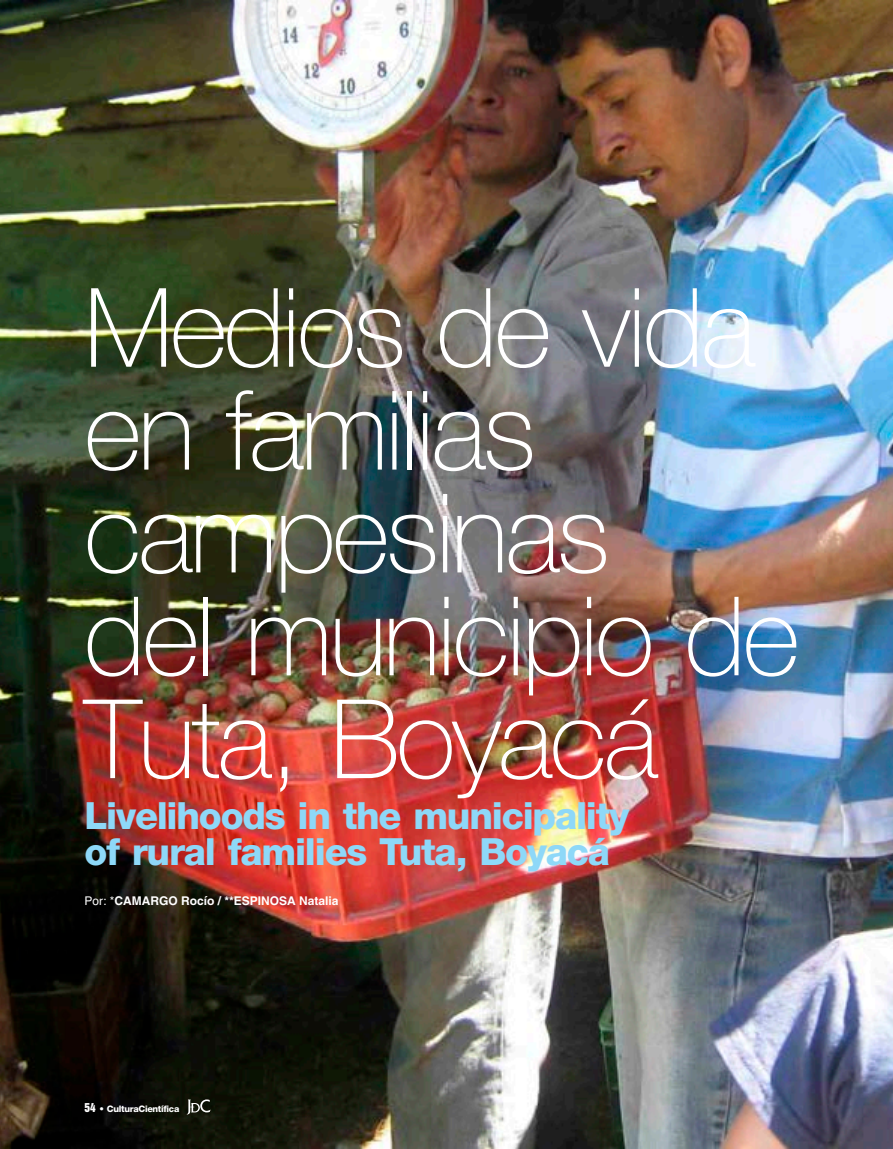
<style>
.page{position:relative;width:893px;height:1149px;background:#fff}
.page>*{position:absolute;margin:0;border:0;box-sizing:border-box;transform-origin:0 0}
.t1{font:100 109.8px/102.8px "Helve Nue";letter-spacing:-.03em;color:#fff}
.t2{font:800 37.5px/35.5px "Helvetica 85";letter-spacing:-.03em;color:#8ed8f8}
.t3{font:700 12px "Helvetica";color:#fff}
.t4{font:800 9px "Helvetica 85";letter-spacing:-.03em;color:#fff}
.s1{font-weight:400}
.s2{font-family:"Swiss 921 BT Regular A";font-weight:400;font-size:11.25px}
</style>
<div class="page">
<img style="left:0;top:0;width:893px;height:1148px">
<svg style="left:186px;top:1099px;width:25px;height:15px"></svg>
<p class="t1" style="left:84px;top:282px;width:717px">Medios de vida en familias campesinas<br>del municipio de<br>Tuta, Boyacá</p>
<p class="t2" style="left:84px;top:801px;width:546px">Livelihoods in the municipality of rural families Tuta, Boyacá</p>
<p class="t3" style="left:84px;top:895px;width:256px"><span class="s1">Por: *</span>CAMARGO Rocío / **ESPINOSA Natalia</p>
<p class="t4" style="left:84px;top:1104px;width:96px"><span class="s2">54</span> • CulturaCientífica</p>
</div>
